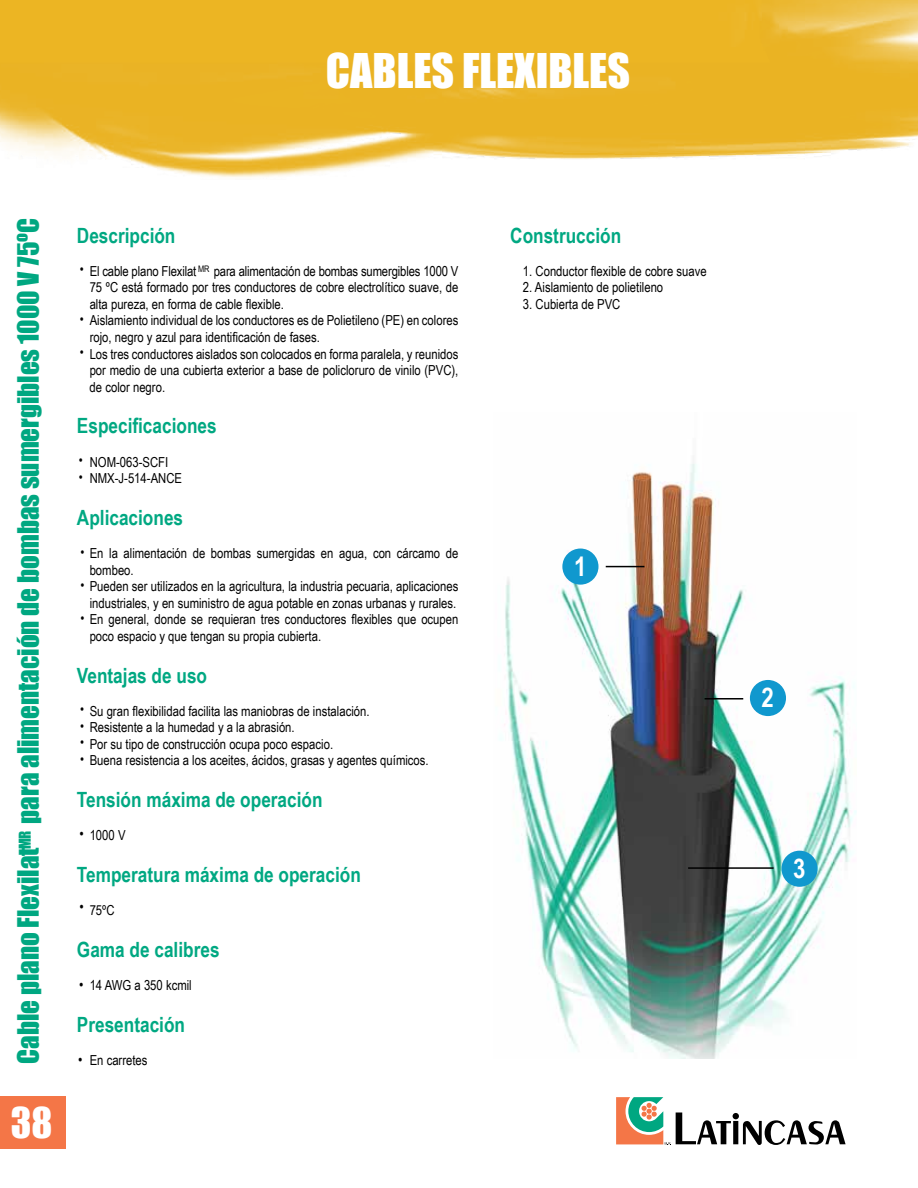
<style>
.page{position:relative;width:918px;height:1188px;background:#fff}
.page>*{position:absolute;margin:0;border:0;box-sizing:border-box;transform-origin:0 0}
.t1{font:43.95px "Impact";color:#fff}
.t2{font:39px "Impact";color:#fff}
.t3{font:700 27.15px "Arial Narrow";color:#fff}
.t4{font:27px "Impact";color:#00a781}
.t5{font:700 21px "Arial Narrow";color:#00a882}
.t6{font:15px "Arial Narrow";color:#000}
.t7{font:15px "Impact";color:#00a781}
.t8{font:13.8px/16.5px "Arial Narrow";color:#000}
.t9{font:9px "Arial Narrow";color:#000}
.s1{font-size:15px}
</style>
<div class="page">
<img style="left:0;top:0;width:918px;height:178px">
<svg style="left:616px;top:1097px;width:230px;height:48px"></svg>
<div style="left:0;top:1096px;width:65px;height:53px;background:#f47647"></div>
<img style="left:500px;top:462px;width:356px;height:597px">
<div style="left:562px;top:549px;width:36px;height:36px;background:#1098ce;border-radius:50%"></div>
<div style="left:750px;top:680px;width:36px;height:36px;background:#1098ce;border-radius:50%"></div>
<div style="left:782px;top:851px;width:36px;height:36px;background:#1098ce;border-radius:50%"></div>
<hr style="left:606px;top:566px;width:38px;height:1px;background:#000">
<hr style="left:705px;top:698px;width:38px;height:2px;background:#000">
<hr style="left:688px;top:867px;width:86px;height:2px;background:#000">
<h1 class="t1" style="left:326px;top:37px;width:306px">CABLES FLEXIBLES</h1>
<h3 class="t4" style="left:7px;top:1064px;width:848px;rotate:-90deg">Cable plano Flexilat para alimentación de bombas sumergibles 1000 V 75ºC</h3>
<p class="t7" style="left:13px;top:849px;width:20px;rotate:-90deg">MR</p>
<h2 class="t2" style="left:11px;top:1092px;width:43px">38</h2>
<h3 class="t5" style="left:77px;top:219px;width:100px">Descripción</h3>
<p class="t8" style="left:80px;top:262px;width:118px">• El cable plano Flexilat</p>
<p class="t9" style="left:198px;top:262px;width:13px">MR</p>
<p class="t8" style="left:90px;top:262px;width:370px;text-align:justify;text-indent:124px">para alimentación de bombas sumergibles 1000 V 75 ºC está formado por tres conductores de cobre electrolítico suave, de alta pureza, en forma de cable flexible.</p>
<p class="t8" style="left:90px;top:312px;width:370px;text-indent:-10px">• Aislamiento individual de los conductores es de Polietileno (PE) en colores rojo, negro y azul para identificación de fases.</p>
<p class="t8" style="left:90px;top:345px;width:370px;text-align:justify;text-indent:-10px">• Los tres conductores aislados son colocados en forma paralela, y reunidos por medio de una cubierta exterior a base de policloruro de vinilo (PVC), de color negro.</p>
<h3 class="t5" style="left:77px;top:410px;width:141px">Especificaciones</h3>
<p class="t8" style="left:90px;top:453px;width:94px">NOM-063-SCFI<br>NMX-J-514-ANCE</p>
<h3 class="t5" style="left:77px;top:502px;width:108px">Aplicaciones</h3>
<p class="t8" style="left:90px;top:544px;width:370px;text-indent:-9px">• En la alimentación de bombas sumergidas en agua, con cárcamo de bombeo.</p>
<p class="t8" style="left:80px;top:577px;width:380px;text-align:center">• Pueden ser utilizados en la agricultura, la industria pecuaria, aplicaciones industriales, y en suministro de agua potable en zonas urbanas y rurales.</p>
<p class="t8" style="left:90px;top:611px;width:370px;text-indent:-9px">• En general, donde se requieran tres conductores flexibles que ocupen poco espacio y que tengan su propia cubierta.</p>
<h3 class="t5" style="left:77px;top:659px;width:132px">Ventajas de uso</h3>
<p class="t8" style="left:80px;top:702px;width:291px">• Su gran flexibilidad facilita las maniobras de instalación.</p>
<p class="t8" style="left:80px;top:719px;width:216px">• Resistente a la humedad y a la abrasión.</p>
<p class="t8" style="left:80px;top:735px;width:255px">• Por su tipo de construcción ocupa poco espacio.</p>
<p class="t8" style="left:80px;top:752px;width:350px">• Buena resistencia a los aceites, ácidos, grasas y agentes químicos.</p>
<h3 class="t5" style="left:77px;top:784px;width:247px">Tensión máxima de operación</h3>
<p class="t8" style="left:80px;top:827px;width:47px"><span class="s1">•</span> 1000 V</p>
<h3 class="t5" style="left:77px;top:859px;width:285px">Temperatura máxima de operación</h3>
<p class="t8" style="left:90px;top:901px;width:26px">75ºC</p>
<h3 class="t5" style="left:77px;top:934px;width:144px">Gama de calibres</h3>
<p class="t8" style="left:79px;top:451px;width:5px">• •</p>
<p class="t6" style="left:80px;top:896px;width:6px">•</p>
<p class="t8" style="left:79px;top:976px;width:114px"><span class="s1">•</span> 14 AWG a 350 kcmil</p>
<h3 class="t5" style="left:77px;top:1008px;width:110px">Presentación</h3>
<p class="t6" style="left:78px;top:1049px;width:6px">•</p>
<p class="t8" style="left:90px;top:1051px;width:59px">En carretes</p>
<h3 class="t5" style="left:510px;top:219px;width:112px">Construcción</h3>
<p class="t8" style="left:523px;top:262px;width:185px">1. Conductor flexible de cobre suave</p>
<p class="t8" style="left:523px;top:279px;width:142px">2. Aislamiento de polietileno</p>
<p class="t8" style="left:523px;top:295px;width:99px">3. Cubierta de PVC</p>
<h3 class="t3" style="left:574px;top:546px;width:14px">1</h3>
<h3 class="t3" style="left:762px;top:677px;width:14px">2</h3>
<h3 class="t3" style="left:793px;top:848px;width:14px">3</h3>
</div>
